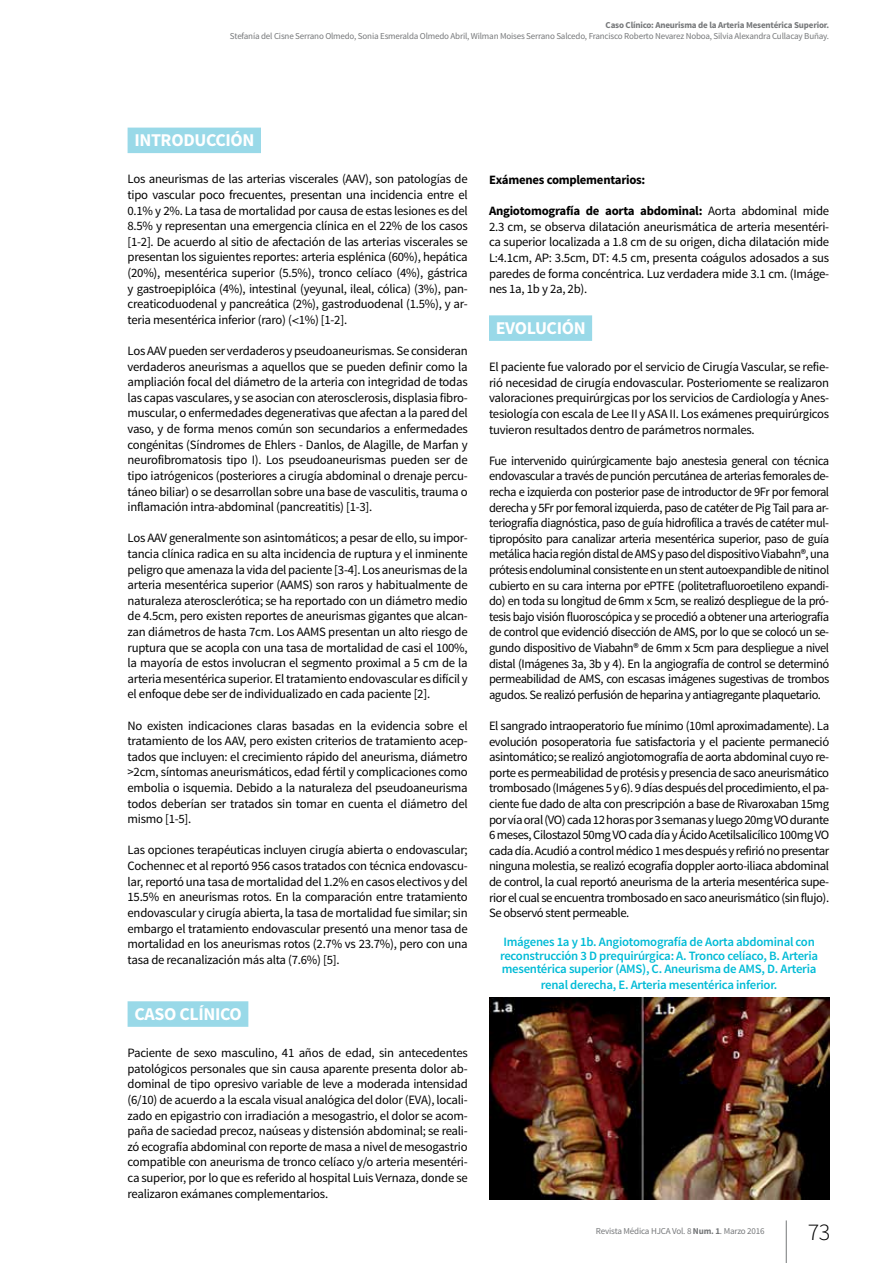
<style>
.page{position:relative;width:893px;height:1263px;background:#fff}
.page>*{position:absolute;margin:0;border:0;box-sizing:border-box;transform-origin:0 0}
.t1{font:300 24px "Source Sans Pro";color:#000}
.t2{font:700 18px "Source Sans Pro";letter-spacing:-.02em;color:#fff}
.t3{font:12.75px/15.6px "Source Sans Pro";letter-spacing:-.02em;color:#000;text-align:justify}
.t4{font:600 12.75px/13.5px "Source Sans Pro";letter-spacing:-.02em;color:#00bbd6}
.t5{font:700 12.75px "Source Sans Pro";letter-spacing:-.02em;color:#000}
.t6{font:9px "Source Sans Pro";letter-spacing:-.02em;color:#757779}
.t7{font:700 9px "Source Sans Pro";letter-spacing:-.02em;color:#757779}
.s1{font-family:"Times"}
.s2{font-weight:700}
</style>
<div class="page">
<hr style="left:786px;top:1220px;width:1px;height:43px;background:#757779">
<div style="left:128px;top:128px;width:133px;height:25px;background:#99d9e8"></div>
<div style="left:128px;top:1001px;width:120px;height:26px;background:#99d9e8"></div>
<div style="left:489px;top:315px;width:103px;height:26px;background:#99d9e8"></div>
<img style="left:489px;top:997px;width:340px;height:202px">
<p class="t7" style="left:606px;top:19px;width:225px">Caso Clínico: Aneurisma de la Arteria Mesentérica Superior.</p>
<p class="t6" style="left:230px;top:30px;width:601px">Stefanía del Cisne Serrano Olmedo, Sonia Esmeralda Olmedo Abril, Wilman Moises Serrano Salcedo, Francisco Roberto Nevarez Noboa, Silvia Alexandra Cullacay Buñay.</p>
<h2 class="t2" style="left:134px;top:128px;width:122px">INTRODUCCIÓN</h2>
<p class="t3" style="left:128px;top:172px;width:342px">Los aneurismas de las arterias viscerales (AAV), son patologías de tipo vascular poco frecuentes, presentan una incidencia entre el 0.1% y 2%. La tasa de mortalidad por causa de estas lesiones es del 8.5% y representan una emergencia clínica en el 22% de los casos [1-2]. De acuerdo al sitio de afectación de las arterias viscerales se presentan los siguientes reportes: arteria esplénica (60%), hepática (20%), mesentérica superior (5.5%), tronco celíaco (4%), gástrica y gastroepiplóica (4%), intestinal (yeyunal, ileal, cólica) (3%), pan&shy;creaticoduodenal y pancreática (2%), gastroduodenal (1.5%), y ar&shy;teria mesentérica inferior (raro) (<span class="s1">&lt;</span>1%) [1-2].</p>
<p class="t3" style="left:128px;top:343px;width:342px">Los AAV pueden ser verdaderos y pseudoaneurismas. Se consideran verdaderos aneurismas a aquellos que se pueden definir como la ampliación focal del diámetro de la arteria con integridad de todas las capas vasculares, y se asocian con aterosclerosis, displasia fibro&shy;muscular, o enfermedades degenerativas que afectan a la pared del vaso, y de forma menos común son secundarios a enfermedades congénitas (Síndromes de Ehlers - Danlos, de Alagille, de Marfan y neurofibromatosis tipo I). Los pseudoaneurismas pueden ser de tipo iatrógenicos (posteriores a cirugía abdominal o drenaje percu&shy;táneo biliar) o se desarrollan sobre una base de vasculitis, trauma o inflamación intra-abdominal (pancreatitis) [1-3].</p>
<p class="t3" style="left:128px;top:530px;width:342px">Los AAV generalmente son asintomáticos; a pesar de ello, su impor&shy;tancia clínica radica en su alta incidencia de ruptura y el inminente peligro que amenaza la vida del paciente [3-4]. Los aneurismas de la arteria mesentérica superior (AAMS) son raros y habitualmente de naturaleza aterosclerótica; se ha reportado con un diámetro medio de 4.5cm, pero existen reportes de aneurismas gigantes que alcan&shy;zan diámetros de hasta 7cm. Los AAMS presentan un alto riesgo de ruptura que se acopla con una tasa de mortalidad de casi el 100%, la mayoría de estos involucran el segmento proximal a 5 cm de la arteria mesentérica superior. El tratamiento endovascular es difícil y el enfoque debe ser de individualizado en cada paciente [2].</p>
<p class="t3" style="left:128px;top:718px;width:342px">No existen indicaciones claras basadas en la evidencia sobre el tratamiento de los AAV, pero existen criterios de tratamiento acep&shy;tados que incluyen: el crecimiento rápido del aneurisma, diámetro &gt;2cm, síntomas aneurismáticos, edad fértil y complicaciones como embolia o isquemia. Debido a la naturaleza del pseudoaneurisma todos deberían ser tratados sin tomar en cuenta el diámetro del mismo [1-5].</p>
<p class="t3" style="left:128px;top:843px;width:342px">Las opciones terapéuticas incluyen cirugía abierta o endovascular; Cochennec et al reportó 956 casos tratados con técnica endovascu&shy;lar, reportó una tasa de mortalidad del 1.2% en casos electivos y del 15.5% en aneurismas rotos. En la comparación entre tratamiento endovascular y cirugía abierta, la tasa de mortalidad fue similar; sin embargo el tratamiento endovascular presentó una menor tasa de mortalidad en los aneurismas rotos (2.7% vs 23.7%), pero con una tasa de recanalización más alta (7.6%) [5].</p>
<h2 class="t2" style="left:134px;top:1002px;width:109px">CASO CLÍNICO</h2>
<p class="t3" style="left:128px;top:1045px;width:342px">Paciente de sexo masculino, 41 años de edad, sin antecedentes patológicos personales que sin causa aparente presenta dolor ab&shy;dominal de tipo opresivo variable de leve a moderada intensidad (6/10) de acuerdo a la escala visual analógica del dolor (EVA), locali&shy;zado en epigastrio con irradiación a mesogastrio, el dolor se acom&shy;paña de saciedad precoz, naúseas y distensión abdominal; se reali&shy;zó ecografía abdominal con reporte de masa a nivel de mesogastrio compatible con aneurisma de tronco celíaco y/o arteria mesentéri&shy;ca superior, por lo que es referido al hospital Luis Vernaza, donde se realizaron exámanes complementarios.</p>
<p class="t5" style="left:489px;top:172px;width:158px">Exámenes complementarios:</p>
<p class="t3" style="left:489px;top:203px;width:342px"><span class="s2">Angiotomografía de aorta abdominal:</span> Aorta abdominal mide 2.3 cm, se observa dilatación aneurismática de arteria mesentéri&shy;ca superior localizada a 1.8 cm de su origen, dicha dilatación mide L:4.1cm, AP: 3.5cm, DT: 4.5 cm, presenta coágulos adosados a sus paredes de forma concéntrica. Luz verdadera mide 3.1 cm. (Imáge&shy;nes 1a, 1b y 2a, 2b).</p>
<h2 class="t2" style="left:496px;top:316px;width:91px">EVOLUCIÓN</h2>
<p class="t3" style="left:489px;top:359px;width:342px">El paciente fue valorado por el servicio de Cirugía Vascular, se refie&shy;rió necesidad de cirugía endovascular. Posteriomente se realizaron valoraciones prequirúrgicas por los servicios de Cardiología y Anes&shy;tesiología con escala de Lee II y ASA II. Los exámenes prequirúrgicos tuvieron resultados dentro de parámetros normales.</p>
<p class="t3" style="left:489px;top:453px;width:342px">Fue intervenido quirúrgicamente bajo anestesia general con técnica endovascular a través de punción percutánea de arterias femorales de&shy;recha e izquierda con posterior pase de introductor de 9Fr por femoral derecha y 5Fr por femoral izquierda, paso de catéter de Pig Tail para ar&shy;teriografía diagnóstica, paso de guía hidrofílica a través de catéter mul&shy;tipropósito para canalizar arteria mesentérica superior, paso de guía metálica hacia región distal de AMS y paso del dispositivo Viabahn®, una prótesis endoluminal consistente en un stent autoexpandible de nitinol cubierto en su cara interna por ePTFE (politetrafluoroetileno expandi&shy;do) en toda su longitud de 6mm x 5cm, se realizó despliegue de la pró&shy;tesis bajo visión fluoroscópica y se procedió a obtener una arteriografía de control que evidenció disección de AMS, por lo que se colocó un se&shy;gundo dispositivo de Viabahn® de 6mm x 5cm para despliegue a nivel distal (Imágenes 3a, 3b y 4). En la angiografía de control se determinó permeabilidad de AMS, con escasas imágenes sugestivas de trombos agudos. Se realizó perfusión de heparina y antiagregante plaquetario.</p>
<p class="t3" style="left:489px;top:718px;width:342px">El sangrado intraoperatorio fue mínimo (10ml aproximadamente). La evolución posoperatoria fue satisfactoria y el paciente permaneció asintomático; se realizó angiotomografía de aorta abdominal cuyo re&shy;porte es permeabilidad de protésis y presencia de saco aneurismático trombosado (Imágenes 5 y 6). 9 días después del procedimiento, el pa&shy;ciente fue dado de alta con prescripción a base de Rivaroxaban 15mg por vía oral (VO) cada 12 horas por 3 semanas y luego 20mg VO durante 6 meses, Cilostazol 50mg VO cada día y Ácido Acetilsalicílico 100mg VO cada día. Acudió a control médico 1 mes después y refirió no presentar ninguna molestia, se realizó ecografía doppler aorto-iliaca abdominal de control, la cual reportó aneurisma de la arteria mesentérica supe&shy;rior el cual se encuentra trombosado en saco aneurismático (sin flujo).<br>Se observó stent permeable.</p>
<p class="t4" style="left:500px;top:936px;width:320px">Imágenes 1a y 1b. Angiotomografía de Aorta abdominal con reconstrucción 3 D prequirúrgica: A. Tronco celíaco, B. Arteria mesentérica superior (AMS), C. Aneurisma de AMS, D. Arteria</p>
<p class="t4" style="left:541px;top:978px;width:238px">renal derecha, E. Arteria mesentérica inferior.</p>
<p class="t6" style="left:596px;top:1226px;width:170px">Revista Médica HJCA Vol. 8 <span class="s2">Num. 1</span>. Marzo 2016</p>
<h1 class="t1" style="left:808px;top:1217px;width:24px">73</h1>
</div>
